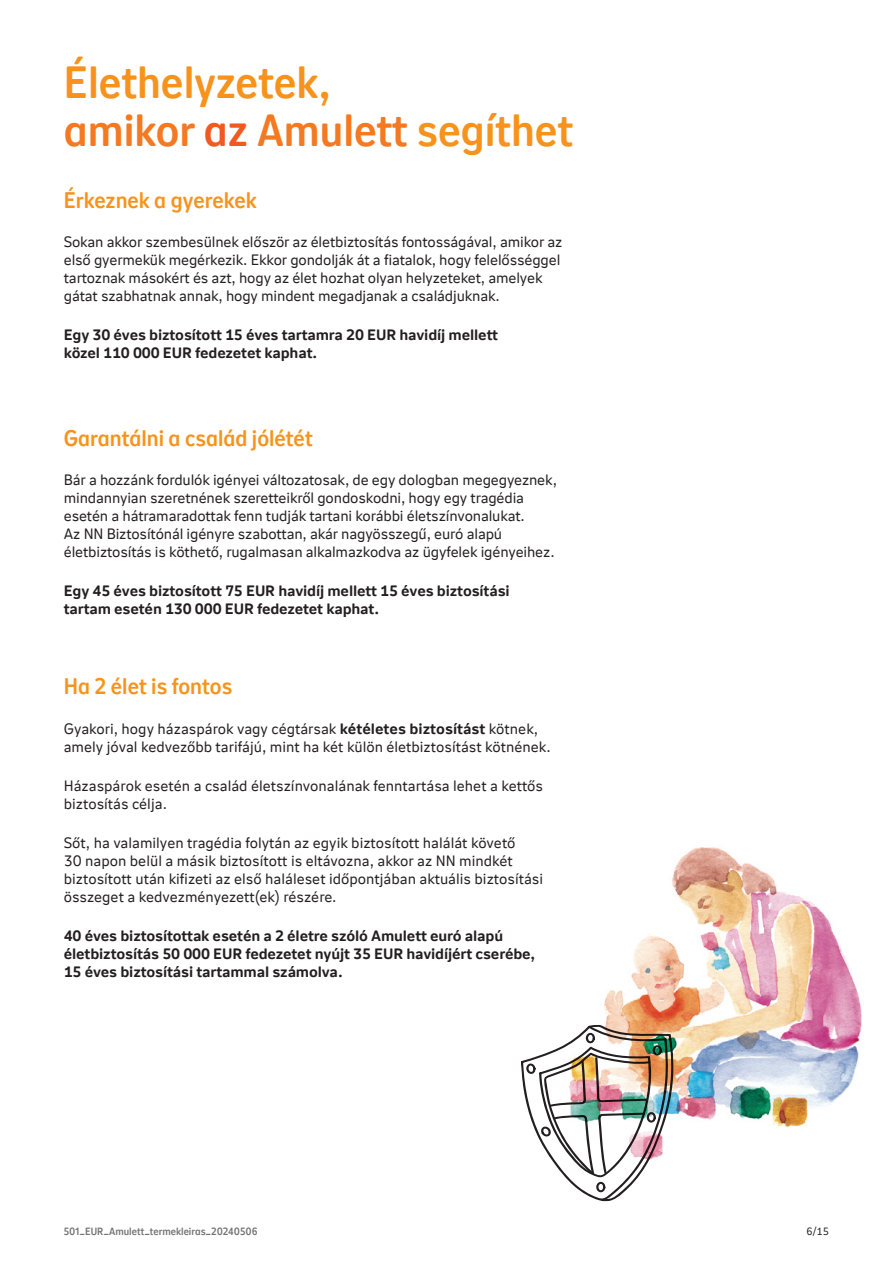
<style>
.page{position:relative;width:893px;height:1263px;background:#fff}
.page>*{position:absolute;margin:0;border:0;box-sizing:border-box;transform-origin:0 0}
.t1{font:45px/48px "Nitti Grotesk NN Heading";color:#f7931d}
.kiscím{font:22.5px "Nitti Grotesk NN Heading";color:#f7931d}
.kenyerszoveg{font:15px/18px "Nitti Grotesk NN Text";letter-spacing:-.01em;color:#231f20}
.kenyerszoveg-2{font:700 15px/18px "Nitti Grotesk NN Text";letter-spacing:-.01em;color:#231f20}
.t2{font:10.5px "Nitti Grotesk NN Heading";color:#737475}
.t3{font:10.5px "Nitti Grotesk NN Text";color:#231f20}
.s1{color:#f47921}
.s2{color:#f15921}
.s3{font-weight:700}
</style>
<div class="page">
<img style="left:604px;top:847px;width:258px;height:281px">
<img style="left:521px;top:1025px;width:153px;height:177px">
<p class="t1" style="left:64px;top:56px;width:511px">Élethelyzetek,<br><span class="s1">amikor</span> <span class="s2">az</span> <span class="s1">Amulett</span> segíthet</p>
<p class="kiscím" style="left:64px;top:184px;width:194px">Érkeznek a gyerekek</p>
<p class="kenyerszoveg" style="left:64px;top:232px;width:500px">Sokan akkor szembesülnek először az életbiztosítás fontosságával, amikor az első gyermekük megérkezik. Ekkor gondolják át a fiatalok, hogy felelősséggel tartoznak másokért és azt, hogy az élet hozhat olyan helyzeteket, amelyek gátat szabhatnak annak, hogy mindent megadjanak a családjuknak.</p>
<p class="kenyerszoveg-2" style="left:64px;top:325px;width:436px">Egy 30 éves biztosított 15 éves tartamra 20 EUR havidíj mellett közel 110 000 EUR fedezetet kaphat.</p>
<p class="kiscím" style="left:64px;top:422px;width:250px">Garantálni a család jólétét</p>
<p class="kenyerszoveg" style="left:64px;top:470px;width:495px">Bár a hozzánk fordulók igényei változatosak, de egy dologban megegyeznek, mindannyian szeretnének szeretteikről gondoskodni, hogy egy tragédia esetén a hátramaradottak fenn tudják tartani korábbi életszínvonalukat.<br>Az NN Biztosítónál igényre szabottan, akár nagyösszegű, euró alapú életbiztosítás is köthető, rugalmasan alkalmazkodva az ügyfelek igényeihez.</p>
<p class="kenyerszoveg-2" style="left:64px;top:581px;width:447px">Egy 45 éves biztosított 75 EUR havidíj mellett 15 éves biztosítási tartam esetén 130 000 EUR fedezetet kaphat.</p>
<p class="kiscím" style="left:64px;top:670px;width:170px">Ha 2 élet is fontos</p>
<p class="kenyerszoveg" style="left:64px;top:719px;width:489px">Gyakori, hogy házaspárok vagy cégtársak <span class="s3">kétéletes biztosítást</span> kötnek, amely jóval kedvezőbb tarifájú, mint ha két külön életbiztosítást kötnének.</p>
<p class="kenyerszoveg" style="left:64px;top:776px;width:481px">Házaspárok esetén a család életszínvonalának fenntartása lehet a kettős biztosítás célja.</p>
<p class="kenyerszoveg" style="left:64px;top:833px;width:481px">Sőt, ha valamilyen tragédia folytán az egyik biztosított halálát követő<br>30 napon belül a másik biztosított is eltávozna, akkor az NN mindkét biztosított után kifizeti az első haláleset időpontjában aktuális biztosítási összeget a kedvezményezett(ek) részére.</p>
<p class="kenyerszoveg-2" style="left:64px;top:926px;width:473px">40 éves biztosítottak esetén a 2 életre szóló Amulett euró alapú életbiztosítás 50 000 EUR fedezetet nyújt 35 EUR havidíjért cserébe,<br>15 éves biztosítási tartammal számolva.</p>
<p class="t2" style="left:64px;top:1223px;width:195px">501_EUR_Amulett_termekleiras_20240506</p>
<p class="t3" style="left:807px;top:1224px;width:24px">6/15</p>
</div>
